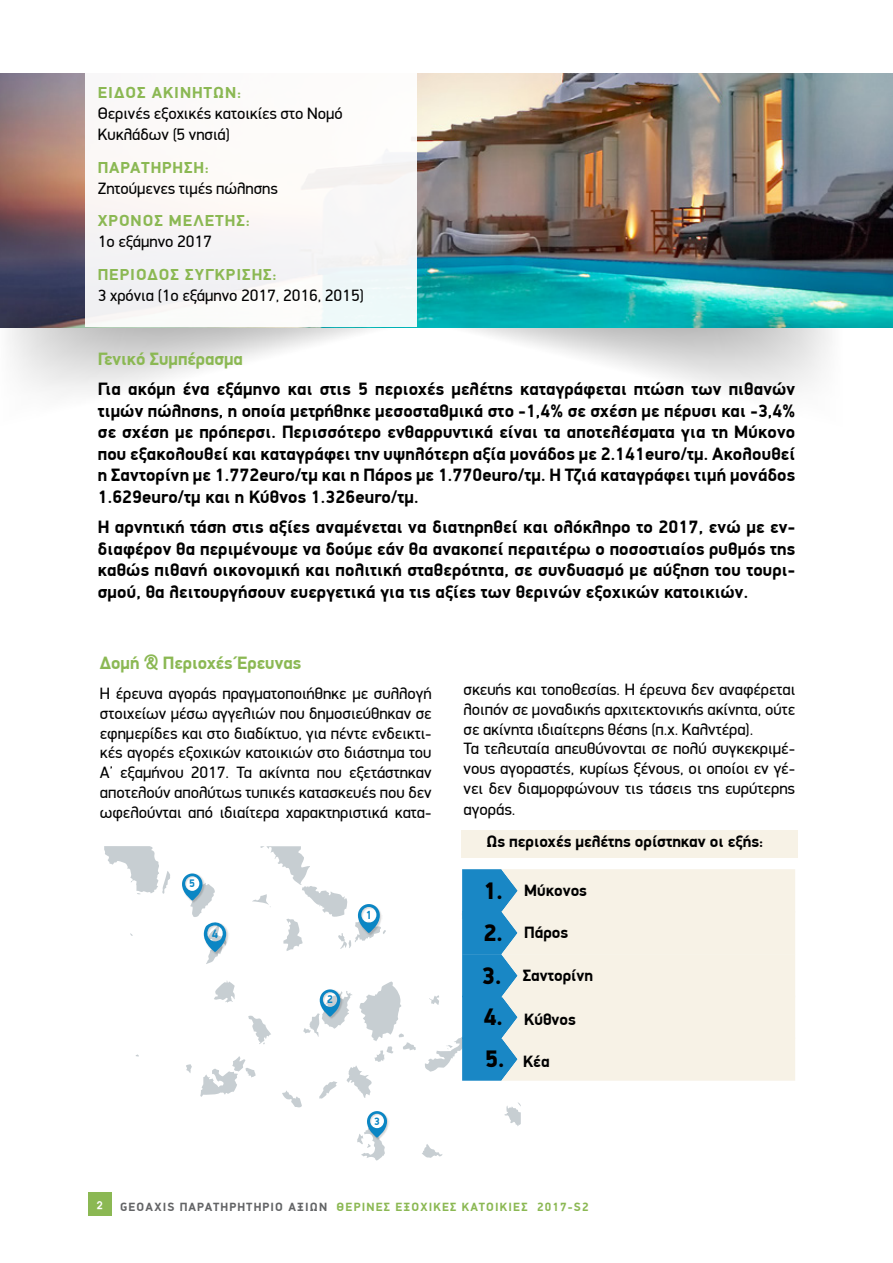
<style>
.page{position:relative;width:893px;height:1263px;background:#fff}
.page>*{position:absolute;margin:0;border:0;box-sizing:border-box;transform-origin:0 0}
.t1{font:700 18px/21.6px "PF Din Display";letter-spacing:.01em;color:#000;text-align:justify}
.t2{font:700 18px "PF Din Display";color:#8bb853}
.t3{font:16.5px/19.8px "PF Din Display";color:#000}
.t4{font:700 16.5px "PF Din Display";color:#000}
.t5{font:700 16.05px "PF Din Display";letter-spacing:.06em;color:#8bb853}
.t6{font:700 12px "PF Din Display";letter-spacing:.1em;color:#8bb853}
.t7{font:700 12px "PF Din Display";color:#0b86c4}
.t8{font:700 11.85px "PF Din Display";color:#0b86c4}
.t9{font:700 11.1px "PF Din Display";color:#0b86c4}
.t10{font:700 10.8px "PF Din Display";color:#0b86c4}
.t11{font:700 10.5px "Mg Avant GUC Pol";color:#fff}
.s1{font-weight:900;font-size:24px}
.s2{color:#636466}
</style>
<div class="page">
<div style="left:88px;top:1193px;width:23px;height:23px;background:#8bb853"></div>
<img style="left:0;top:327px;width:887px;height:66px">
<svg style="left:104px;top:846px;width:417px;height:315px"></svg>
<img style="left:357px;top:903px;width:26px;height:33px">
<svg style="left:358px;top:904px;width:22px;height:29px"></svg>
<img style="left:319px;top:989px;width:24px;height:31px">
<svg style="left:320px;top:989px;width:20px;height:28px"></svg>
<img style="left:366px;top:1110px;width:24px;height:30px">
<svg style="left:367px;top:1111px;width:20px;height:27px"></svg>
<img style="left:203px;top:922px;width:26px;height:33px">
<svg style="left:198px;top:918px;width:29px;height:34px"></svg>
<img style="left:181px;top:873px;width:24px;height:30px">
<svg style="left:182px;top:873px;width:20px;height:28px"></svg>
<img style="left:0;top:74px;width:893px;height:253px">
<div style="left:85px;top:64px;width:332px;height:263px;background:#fbf9f7"></div>
<svg style="left:462px;top:869px;width:333px;height:212px;background:#d7e2e1"></svg>
<div style="left:461px;top:831px;width:336px;height:27px;background:#f7f2e6"></div>
<p class="t5" style="left:98px;top:83px;width:145px">ΕΊΔΟΣ ΑΚΙΝΉΤΩΝ:</p>
<p class="t3" style="left:98px;top:103px;width:246px;line-height:21px">Θερινές εξοχικές κατοικίες στο Νομό<br>Κυκλάδων (5 νησιά)</p>
<p class="t5" style="left:98px;top:158px;width:113px">ΠΑΡΑΤΉΡΗΣΗ:</p>
<p class="t3" style="left:98px;top:178px;width:182px">Ζητούμενες τιμές πώλησης</p>
<p class="t5" style="left:98px;top:211px;width:154px">ΧΡΌΝΟΣ ΜΕΛΈΤΗΣ:</p>
<p class="t3" style="left:98px;top:232px;width:116px">1ο εξάμηνο 2017</p>
<p class="t5" style="left:98px;top:265px;width:180px">ΠΕΡΊ ΟΔΟΣ ΣΎΓΚΡΙΣΗΣ:</p>
<p class="t3" style="left:98px;top:285px;width:268px">3 χρόνια (1ο εξάμηνο 2017, 2016, 2015)</p>
<p class="t2" style="left:98px;top:348px;width:147px">Γενικό Συμπέρασμα</p>
<p class="t1" style="left:98px;top:378px;width:699px">Για ακόμη ένα εξάμηνο και στις 5 περιοχές μελέτης καταγράφεται πτώση των πιθανών τιμών πώλησης, η οποία μετρήθηκε μεσοσταθμικά στο -1,4% σε σχέση με πέρυσι και -3,4% σε σχέση με πρόπερσι. Περισσότερο ενθαρρυντικά είναι τα αποτελέσματα για τη Μύκονο που εξακολουθεί και καταγράφει την υψηλότερη αξία μονάδος με 2.141euro/τμ. Ακολουθεί η Σαντορίνη με 1.772euro/τμ και η Πάρος με 1.770euro/τμ. Η Τζιά καταγράφει τιμή μονάδος 1.629euro/τμ και η Κύθνος 1.326euro/τμ.</p>
<p class="t1" style="left:98px;top:516px;width:699px">Η αρνητική τάση στις αξίες αναμένεται να διατηρηθεί και ολόκληρο το 2017, ενώ με εν&shy;διαφέρον θα περιμένουμε να δούμε εάν θα ανακοπεί περαιτέρω ο ποσοστιαίος ρυθμός της καθώς πιθανή οικονομική και πολιτική σταθερότητα, σε συνδυασμό με αύξηση του τουρι&shy;σμού, θα λειτουργήσουν ευεργετικά για τις αξίες των θερινών εξοχικών κατοικιών.</p>
<p class="t2" style="left:100px;top:652px;width:203px">Δομή &amp; Περιοχές Έρευνας</p>
<p class="t3" style="left:100px;top:683px;width:333px;text-align:justify">Η έρευνα αγοράς πραγματοποιήθηκε με συλλογή στοιχείων μέσω αγγελιών που δημοσιεύθηκαν σε εφημερίδες και στο διαδίκτυο, για πέντε ενδεικτι&shy;κές αγορές εξοχικών κατοικιών στο διάστημα του A’ εξαμήνου 2017. Τα ακίνητα που εξετάστηκαν αποτελούν απολύτως τυπικές κατασκευές που δεν ωφελούνται από ιδιαίτερα χαρακτηριστικά κατα-</p>
<p class="t3" style="left:463px;top:679px;width:333px">σκευής και τοποθεσίας. Η έρευνα δεν αναφέρεται λοιπόν σε μοναδικής αρχιτεκτονικής ακίνητα, ούτε σε ακίνητα ιδιαίτερης θέσης (π.χ. Καλντέρα).<br>Τα τελευταία απευθύνονται σε πολύ συγκεκριμέ&shy;νους αγοραστές, κυρίως ξένους, οι οποίοι εν γέ&shy;νει δεν διαμορφώνουν τις τάσεις της ευρύτερης αγοράς.</p>
<p class="t9" style="left:189px;top:877px;width:7px">5</p>
<p class="t7" style="left:212px;top:926px;width:8px">4</p>
<p class="t9" style="left:327px;top:993px;width:7px">2</p>
<p class="t8" style="left:366px;top:908px;width:8px">1</p>
<p class="t10" style="left:374px;top:1114px;width:7px">3</p>
<p class="t4" style="left:487px;top:831px;width:278px">Ως περιοχές μελέτης ορίστηκαν οι εξής:</p>
<p class="t4" style="left:483px;top:880px;width:105px"><span class="s1">1.</span> Mύκονος</p>
<p class="t4" style="left:483px;top:922px;width:86px"><span class="s1">2.</span> Πάρος</p>
<p class="t4" style="left:482px;top:965px;width:113px"><span class="s1">3.</span> Σαντορίνη</p>
<p class="t4" style="left:483px;top:1010px;width:94px"><span class="s1">4.</span> Κύθνος</p>
<p class="t4" style="left:485px;top:1052px;width:66px"><span class="s1">5.</span> Κέα</p>
<p class="t11" style="left:97px;top:1199px;width:8px">2</p>
<p class="t6" style="left:120px;top:1199px;width:470px"><span class="s2">GEOAXIS ΠΑΡΑΤΗΡΗΤΗΡΙΟ ΑΞΙΩΝ</span> ΘΕΡΙΝΈΣ ΕΞΟΧΙΚΈΣ ΚΑΤΟΙΚΊ ΕΣ 2017-S2</p>
</div>
